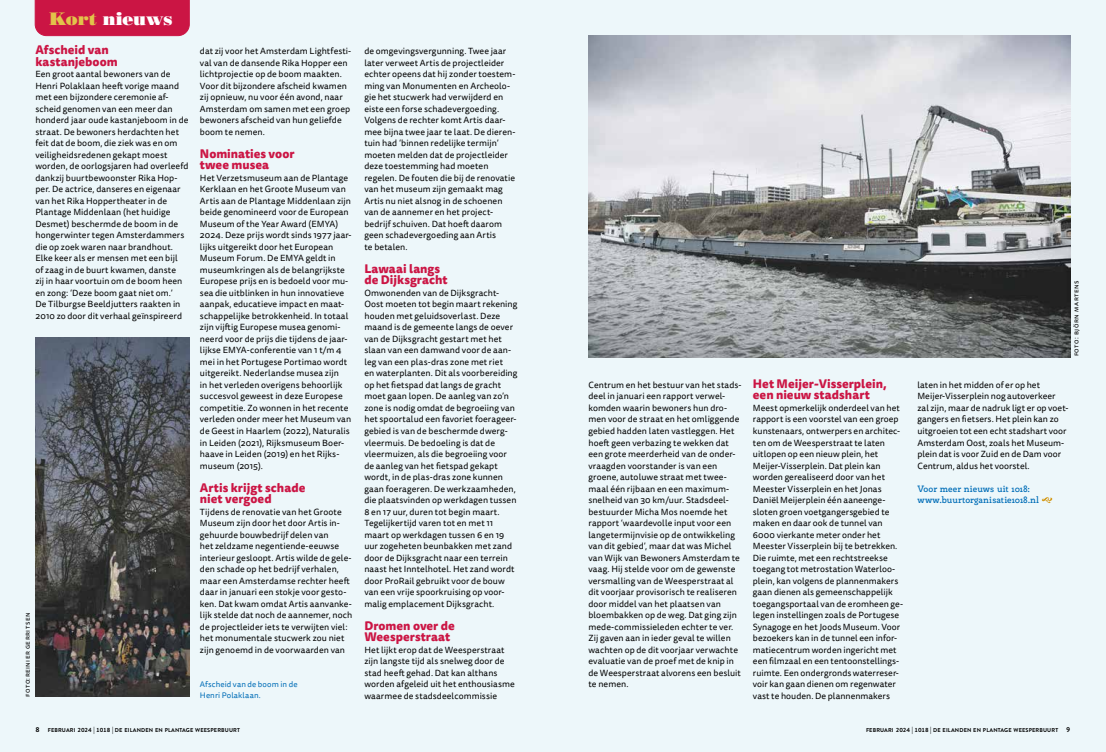
<style>
.page{position:relative;width:1106px;height:752px;background:#fff}
.page>*{position:absolute;margin:0;border:0;box-sizing:border-box;transform-origin:0 0}
.t1{font:18px "Bodoni Poster";letter-spacing:-.015em;color:#fff}
.t2{font:800 12px/11.5px "Tisa Sans Pro";color:#cb1544}
.t3{font:700 9px/11.5px "Rogliano";letter-spacing:-.01em;color:#006db7}
.t4{font:8.9px/11.5px "Tisa Sans Pro";letter-spacing:.005em;color:#000}
.t5{font:8px/11px "Tisa Sans Pro";letter-spacing:.01em;color:#006db7}
.t6{font:7px "Tisa Sans Pro";letter-spacing:.075em;color:#000}
.t7{font:700 5.6px "Brandon Grotesque";letter-spacing:.025em;color:#000}
.s1{color:#e2c34a}
.s2{font-size:7px}
.s3{font-size:6px}
</style>
<div class="page">
<div style="left:0;top:0;width:553px;height:751px;background:#edf7fa"></div>
<div style="left:553px;top:0;width:553px;height:751px;background:#edf7fa"></div>
<div style="left:35px;top:0;width:155px;height:36px;background:#cb1544"></div>
<svg style="left:1041px;top:497px;width:11px;height:6px"></svg>
<img style="left:588px;top:35px;width:482px;height:322px">
<img style="left:35px;top:337px;width:154px;height:359px">
<h1 class="t1" style="left:50px;top:8px;width:124px"><span class="s1">Kort</span> nieuws</h1>
<h2 class="t2" style="left:35px;top:44px;width:84px">Afscheid van kastanjeboom</h2>
<p class="t4" style="left:35px;top:68px;width:155px">Een groot aantal bewoners van de Henri Polaklaan heeft vorige maand met een bijzondere ceremonie af&shy;scheid genomen van een meer dan honderd jaar oude kastanjeboom in de straat. De bewoners herdachten het feit dat de boom, die ziek was en om veiligheidsredenen gekapt moest worden, de oorlogsjaren had overleefd dankzij buurtbewoonster Rika Hop&shy;per. De actrice, danseres en eigenaar van het Rika Hoppertheater in de Plantage Middenlaan (het huidige Desmet) beschermde de boom in de hongerwinter tegen Amsterdammers die op zoek waren naar brandhout.<br>Elke keer als er mensen met een bijl<br>of zaag in de buurt kwamen, danste<br>zij in haar voortuin om de boom heen en zong: ‘Deze boom gaat niet om.’<br>De Tilburgse Beeldjutters raakten in 2010 zo door dit verhaal geïnspireerd</p>
<p class="t4" style="left:200px;top:45px;width:153px">dat zij voor het Amsterdam Lightfesti&shy;val van de dansende Rika Hopper een lichtprojectie op de boom maakten.<br>Voor dit bijzondere afscheid kwamen zij opnieuw, nu voor één avond, naar<br>Amsterdam om samen met een groep bewoners afscheid van hun geliefde boom te nemen.</p>
<h2 class="t2" style="left:200px;top:147px;width:96px">Nominaties voor twee musea</h2>
<p class="t4" style="left:200px;top:172px;width:153px">Het Verzetsmuseum aan de Plantage Kerklaan en het Groote Museum van Artis aan de Plantage Middenlaan zijn beide genomineerd voor de European Museum of the Year Award (EMYA)<br>2024. Deze prijs wordt sinds 1977 jaar&shy;lijks uitgereikt door het European Museum Forum. De EMYA geldt in museumkringen als de belangrijkste Europese prijs en is bedoeld voor mu&shy;sea die uitblinken in hun innovatieve aanpak, educatieve impact en maat&shy;schappelijke betrokkenheid. In totaal zijn vijftig Europese musea genomi&shy;neerd voor de prijs die tijdens de jaar&shy;lijkse EMYA-conferentie van 1 t/m 4 mei in het Portugese Portimao wordt uitgereikt. Nederlandse musea zijn<br>in het verleden overigens behoorlijk succesvol geweest in deze Europese competitie. Zo wonnen in het recente verleden onder meer het Museum van de Geest in Haarlem (2022), Naturalis in Leiden (2021), Rijksmuseum Boer&shy;haave in Leiden (2019) en het Rijks&shy;museum (2015).</p>
<h2 class="t2" style="left:200px;top:481px;width:107px">Artis krijgt schade niet vergoed</h2>
<p class="t4" style="left:200px;top:505px;width:154px">Tijdens de renovatie van het Groote Museum zijn door het door Artis in&shy;gehuurde bouwbedrijf delen van<br>het zeldzame negentiende-eeuwse interieur gesloopt. Artis wilde de gele&shy;den schade op het bedrijf verhalen, maar een Amsterdamse rechter heeft daar in januari een stokje voor gesto&shy;ken. Dat kwam omdat Artis aanvanke&shy;lijk stelde dat noch de aannemer, noch de projectleider iets te verwijten viel: het monumentale stucwerk zou niet zijn genoemd in de voorwaarden van</p>
<p class="t4" style="left:364px;top:45px;width:152px">de omgevingsvergunning. Twee jaar later verweet Artis de projectleider echter opeens dat hij zonder toestem&shy;ming van Monumenten en Archeolo&shy;gie het stucwerk had verwijderd en eiste een forse schadevergoeding.<br>Volgens de rechter komt Artis daar&shy;mee bijna twee jaar te laat. De dieren&shy;tuin had ‘binnen redelijke termijn’ moeten melden dat de projectleider deze toestemming had moeten regelen. De fouten die bij de renovatie van het museum zijn gemaakt mag Artis nu niet alsnog in de schoenen van de aannemer en het project&shy;bedrijf schuiven. Dat hoeft daarom geen schadevergoeding aan Artis<br>te betalen.</p>
<h2 class="t2" style="left:364px;top:262px;width:85px">Lawaai langs de Dijksgracht</h2>
<p class="t4" style="left:364px;top:287px;width:154px">Omwonenden van de Dijksgracht-Oost moeten tot begin maart rekening houden met geluidsoverlast. Deze maand is de gemeente langs de oever van de Dijksgracht gestart met het slaan van een damwand voor de aan&shy;leg van een plas-dras zone met riet<br>en waterplanten. Dit als voorbereiding op het fietspad dat langs de gracht moet gaan lopen. De aanleg van zo’n zone is nodig omdat de begroeiing van het spoortalud een favoriet foerageer&shy;gebied is van de beschermde dwerg&shy;vleermuis. De bedoeling is dat de vleermuizen, als die begroeiing voor de aanleg van het fietspad gekapt wordt, in de plas-dras zone kunnen gaan foerageren. De werkzaamheden, die plaatsvinden op werkdagen tussen 8 en 17 uur, duren tot begin maart.<br>Tegelijkertijd varen tot en met 11 maart op werkdagen tussen 6 en 19 uur zogeheten beunbakken met zand door de Dijksgracht naar een terrein naast het Inntelhotel. Het zand wordt door ProRail gebruikt voor de bouw van een vrije spoorkruising op voor&shy;malig emplacement Dijksgracht.</p>
<h2 class="t2" style="left:364px;top:619px;width:92px">Dromen over de<br>Weesperstraat</h2>
<p class="t4" style="left:364px;top:643px;width:152px">Het lijkt erop dat de Weesperstraat zijn langste tijd als snelweg door de stad heeft gehad. Dat kan althans worden afgeleid uit het enthousiasme waarmee de stadsdeelcommissie</p>
<p class="t6" style="left:1071px;top:356px;width:77px;rotate:-90deg">foto: björn martens</p>
<p class="t4" style="left:588px;top:379px;width:155px">Centrum en het bestuur van het stads&shy;deel in januari een rapport verwel&shy;komden waarin bewoners hun dro&shy;men voor de straat en het omliggende gebied hadden laten vastleggen. Het hoeft geen verbazing te wekken dat een grote meerderheid van de onder&shy;vraagden voorstander is van een groene, autoluwe straat met twee&shy;maal één rijbaan en een maximum&shy;snelheid van 30 km/uur. Stadsdeel&shy;bestuurder Micha Mos noemde het rapport ‘waardevolle input voor een langetermijnvisie op de ontwikkeling van dit gebied’, maar dat was Michel van Wijk van Bewoners Amsterdam te vaag. Hij stelde voor om de gewenste versmalling van de Weesperstraat al dit voorjaar provisorisch te realiseren door middel van het plaatsen van bloembakken op de weg. Dat ging zijn mede-commissieleden echter te ver.<br>Zij gaven aan in ieder geval te willen wachten op de dit voorjaar verwachte evaluatie van de proef met de knip in de Weesperstraat alvorens een besluit te nemen.</p>
<h2 class="t2" style="left:753px;top:377px;width:135px">Het Meijer-Visserplein, een nieuw stadshart</h2>
<p class="t4" style="left:917px;top:379px;width:152px">laten in het midden of er op het Meijer-Visserplein nog autoverkeer zal zijn, maar de nadruk ligt er op voet&shy;gangers en fietsers. Het plein kan zo uitgroeien tot een echt stadshart voor Amsterdam Oost, zoals het Museum&shy;plein dat is voor Zuid en de Dam voor Centrum, aldus het voorstel.</p>
<p class="t3" style="left:917px;top:482px;width:123px">Voor meer nieuws uit 1018: www.buurtorganisatie1018.nl</p>
<p class="t4" style="left:753px;top:402px;width:152px">Meest opmerkelijk onderdeel van het rapport is een voorstel van een groep kunstenaars, ontwerpers en architec&shy;ten om de Weesperstraat te laten uitlopen op een nieuw plein, het Meijer-Visserplein. Dat plein kan worden gerealiseerd door van het Meester Visserplein en het Jonas Daniël Meijerplein één aaneenge&shy;sloten groen voetgangersgebied te maken en daar ook de tunnel van 6000 vierkante meter onder het Meester Visserplein bij te betrekken.<br>Die ruimte, met een rechtstreekse toegang tot metrostation Waterloo&shy;plein, kan volgens de plannenmakers gaan dienen als gemeenschappelijk toegangsportaal van de eromheen ge&shy;legen instellingen zoals de Portugese Synagoge en het Joods Museum. Voor bezoekers kan in de tunnel een infor&shy;matiecentrum worden ingericht met een filmzaal en een tentoonstellings&shy;ruimte. Een ondergronds waterreser&shy;voir kan gaan dienen om regenwater vast te houden. De plannenmakers</p>
<p class="t6" style="left:23px;top:697px;width:86px;rotate:-90deg">foto:reinier gerritsen</p>
<p class="t5" style="left:200px;top:678px;width:99px">Afscheid van de boom in de<br>Henri Polaklaan.</p>
<p class="t7" style="left:35px;top:725px;width:206px"><span class="s2">8</span> FEBRUARI <span class="s3">2024</span> <span class="s2">|</span> <span class="s3">1018</span> <span class="s2">|</span> DE EILANDEN EN PLANTAGE WEESPERBUURT</p>
<p class="t7" style="left:866px;top:725px;width:206px">FEBRUARI <span class="s3">2024</span> <span class="s2">|</span> <span class="s3">1018</span> <span class="s2">|</span> DE EILANDEN EN PLANTAGE WEESPERBUURT <span class="s2">9</span></p>
</div>
